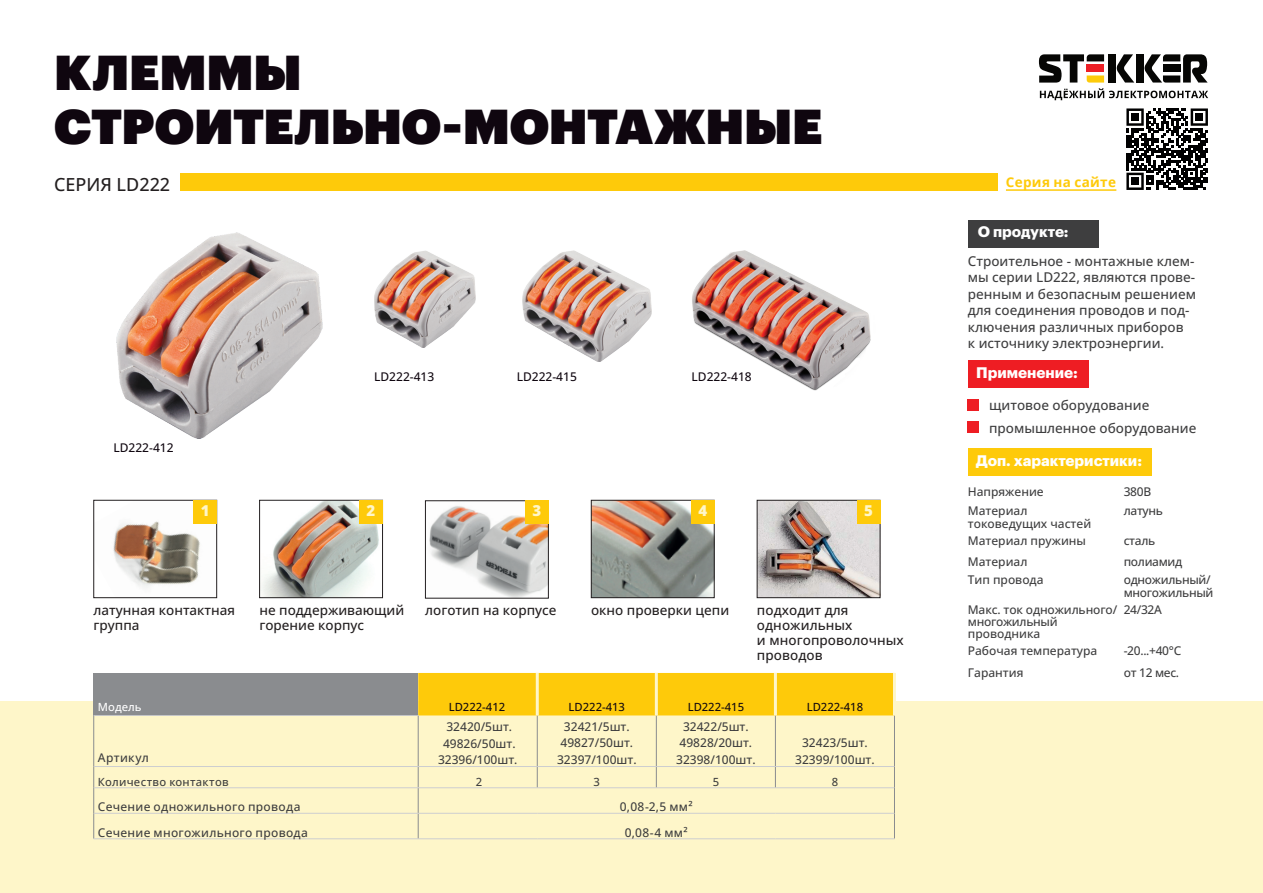
<style>
.page{position:relative;width:1263px;height:893px;background:#fff}
.page>*{position:absolute;margin:0;border:0;box-sizing:border-box;transform-origin:0 0}
.t1{font:48px/54px "Graphik LCG Super";letter-spacing:-.005em;color:#0f060f}
.t2{font:500 18px "Open Sans";color:#231f20}
.t3{font:700 15px "Graphik LCG";color:#fff}
.t4{font:800 15px "Open Sans";color:#fef6c9}
.t5{font:500 13.5px/16.5px "Open Sans";color:#3e3e3f}
.t6{font:500 13.5px/15px "Open Sans";color:#231f20}
.t7{font:700 13.5px "Open Sans";letter-spacing:.025em;color:#feca0a}
.t8{font:500 12px/16.2px "Open Sans";color:#3e3e3f;text-align:center}
.t9{font:500 12px "Open Sans";letter-spacing:.025em;color:#3e3e3f}
.t10{font:500 12px "Open Sans";color:#100710}
.t11{font:500 12px/12px "Open Sans";letter-spacing:-.025em;color:#3e3e3f}
.t12{font:500 11.25px "Open Sans";color:#100710}
.t13{font:500 11.25px "Open Sans";letter-spacing:.025em;color:#3e3e3f}
.t14{font:500 11.25px "Open Sans";color:#fff}
</style>
<div class="page">
<div style="left:968px;top:360px;width:120px;height:27px;background:#ee1d23"></div>
<div style="left:968px;top:448px;width:184px;height:28px;background:#feca0a"></div>
<div style="left:968px;top:220px;width:130px;height:27px;background:#3e3e3f"></div>
<div style="left:968px;top:399px;width:11px;height:11px;background:#ee1d23"></div>
<div style="left:968px;top:421px;width:11px;height:12px;background:#ee1d23"></div>
<img style="left:113px;top:521px;width:102px;height:67px">
<div style="left:94px;top:500px;width:123px;height:98px;border:1px solid #231f20"></div>
<div style="left:193px;top:500px;width:24px;height:23px;background:#feca0a"></div>
<img style="left:261px;top:502px;width:120px;height:94px">
<div style="left:259px;top:500px;width:124px;height:98px;border:1px solid #231f20"></div>
<div style="left:359px;top:500px;width:24px;height:23px;background:#feca0a"></div>
<img style="left:429px;top:506px;width:118px;height:90px">
<div style="left:425px;top:501px;width:124px;height:97px;border:1px solid #231f20"></div>
<div style="left:525px;top:501px;width:24px;height:23px;background:#feca0a"></div>
<img style="left:593px;top:502px;width:119px;height:94px">
<div style="left:591px;top:500px;width:123px;height:98px;border:1px solid #231f20"></div>
<div style="left:691px;top:500px;width:23px;height:23px;background:#feca0a"></div>
<img style="left:759px;top:502px;width:119px;height:94px">
<div style="left:757px;top:500px;width:123px;height:98px;border:1px solid #231f20"></div>
<div style="left:857px;top:500px;width:23px;height:23px;background:#feca0a"></div>
<svg style="left:1039px;top:54px;width:169px;height:46px"></svg>
<svg style="left:1126px;top:108px;width:82px;height:82px"></svg>
<div style="left:1131px;top:113px;width:8px;height:8px;background:#000001"></div>
<div style="left:1195px;top:113px;width:8px;height:8px;background:#000001"></div>
<div style="left:1131px;top:178px;width:8px;height:7px;background:#000001"></div>
<div style="left:180px;top:174px;width:818px;height:17px;background:#feca0a"></div>
<hr style="left:1006px;top:189px;width:110px;height:2px;background:#feca0a">
<div style="left:0;top:701px;width:1263px;height:192px;background:#fef6c9"></div>
<div style="left:94px;top:673px;width:324px;height:42px;background:#8a8c8f"></div>
<div style="left:418px;top:673px;width:475px;height:42px;background:#feca0a"></div>
<hr style="left:93px;top:716px;width:1px;height:50px;background:#8a8c8f">
<hr style="left:418px;top:716px;width:1px;height:50px;background:#8a8c8f">
<hr style="left:537px;top:715px;width:1px;height:51px;background:#8a8c8f">
<hr style="left:656px;top:715px;width:1px;height:51px;background:#8a8c8f">
<hr style="left:775px;top:715px;width:1px;height:51px;background:#8a8c8f">
<hr style="left:894px;top:715px;width:1px;height:51px;background:#8a8c8f">
<svg style="left:537px;top:767px;width:1px;height:20px"></svg>
<svg style="left:656px;top:767px;width:1px;height:20px"></svg>
<svg style="left:775px;top:767px;width:1px;height:20px"></svg>
<svg style="left:93px;top:766px;width:1px;height:73px"></svg>
<svg style="left:418px;top:767px;width:1px;height:71px"></svg>
<svg style="left:894px;top:766px;width:1px;height:72px"></svg>
<hr style="left:94px;top:766px;width:324px;height:1px;background:#cdced0">
<hr style="left:418px;top:766px;width:119px;height:1px;background:#cdced0">
<hr style="left:537px;top:766px;width:119px;height:1px;background:#cdced0">
<hr style="left:656px;top:766px;width:119px;height:1px;background:#cdced0">
<hr style="left:775px;top:766px;width:119px;height:1px;background:#cdced0">
<hr style="left:94px;top:787px;width:324px;height:1px;background:#cdced0">
<hr style="left:418px;top:787px;width:119px;height:1px;background:#cdced0">
<hr style="left:537px;top:787px;width:119px;height:1px;background:#cdced0">
<hr style="left:656px;top:787px;width:119px;height:1px;background:#cdced0">
<hr style="left:775px;top:787px;width:119px;height:1px;background:#cdced0">
<hr style="left:94px;top:813px;width:324px;height:1px;background:#cdced0">
<hr style="left:418px;top:813px;width:119px;height:1px;background:#cdced0">
<hr style="left:537px;top:813px;width:119px;height:1px;background:#cdced0">
<hr style="left:656px;top:813px;width:119px;height:1px;background:#cdced0">
<hr style="left:775px;top:813px;width:119px;height:1px;background:#cdced0">
<hr style="left:94px;top:838px;width:324px;height:1px;background:#cdced0">
<hr style="left:418px;top:838px;width:119px;height:1px;background:#cdced0">
<hr style="left:537px;top:838px;width:119px;height:1px;background:#cdced0">
<hr style="left:656px;top:838px;width:119px;height:1px;background:#cdced0">
<hr style="left:775px;top:838px;width:120px;height:1px;background:#cdced0">
<hr style="left:536px;top:673px;width:3px;height:42px;background:#fef6c9">
<hr style="left:655px;top:673px;width:3px;height:42px;background:#fef6c9">
<hr style="left:774px;top:673px;width:3px;height:42px;background:#fef6c9">
<hr style="left:893px;top:673px;width:3px;height:42px;background:#fef6c9">
<hr style="left:94px;top:715px;width:324px;height:1px;background:#c5c6c8">
<img style="left:117px;top:233px;width:205px;height:206px">
<img style="left:374px;top:251px;width:101px;height:96px">
<img style="left:522px;top:251px;width:129px;height:110px">
<img style="left:692px;top:251px;width:179px;height:140px">
<h1 class="t1" style="left:54px;top:41px;width:770px">КЛЕММЫ<br>СТРОИТЕЛЬНО-МОНТАЖНЫЕ</h1>
<h2 class="t2" style="left:54px;top:172px;width:118px">СЕРИЯ LD222</h2>
<p class="t7" style="left:1006px;top:173px;width:112px">Серия на сайте</p>
<p class="t3" style="left:978px;top:220px;width:92px">О продукте:</p>
<p class="t10" style="left:113px;top:440px;width:62px">LD222-412</p>
<p class="t10" style="left:374px;top:369px;width:62px">LD222-413</p>
<p class="t10" style="left:517px;top:369px;width:62px">LD222-415</p>
<p class="t10" style="left:691px;top:369px;width:62px">LD222-418</p>
<p class="t4" style="left:201px;top:499px;width:10px">1</p>
<p class="t4" style="left:367px;top:499px;width:10px">2</p>
<p class="t4" style="left:532px;top:499px;width:10px">3</p>
<p class="t4" style="left:698px;top:499px;width:10px">4</p>
<p class="t4" style="left:864px;top:499px;width:10px">5</p>
<p class="t6" style="left:259px;top:603px;width:146px">не поддерживающий горение корпус</p>
<p class="t6" style="left:94px;top:603px;width:143px">латунная контактная группа</p>
<p class="t6" style="left:425px;top:603px;width:133px">логотип на корпусе</p>
<p class="t6" style="left:591px;top:602px;width:140px">окно проверки цепи</p>
<p class="t6" style="left:757px;top:602px;width:148px">подходит для одножильных<br>и многопроволочных проводов</p>
<p class="t14" style="left:98px;top:699px;width:45px">Модель</p>
<p class="t12" style="left:449px;top:699px;width:58px">LD222-412</p>
<p class="t12" style="left:569px;top:699px;width:58px">LD222-413</p>
<p class="t12" style="left:688px;top:699px;width:58px">LD222-415</p>
<p class="t12" style="left:807px;top:699px;width:58px">LD222-418</p>
<p class="t9" style="left:98px;top:750px;width:52px">Артикул</p>
<p class="t8" style="left:438px;top:718px;width:81px">32420/5шт.<br>49826/50шт.<br>32396/100шт.</p>
<p class="t8" style="left:557px;top:718px;width:81px">32421/5шт.<br>49827/50шт.<br>32397/100шт.</p>
<p class="t8" style="left:676px;top:718px;width:81px">32422/5шт.<br>49828/20шт.<br>32398/100шт.</p>
<p class="t8" style="left:795px;top:735px;width:81px">32423/5шт.<br>32399/100шт.</p>
<p class="t13" style="left:98px;top:774px;width:132px">Количество контактов</p>
<p class="t13" style="left:476px;top:774px;width:8px">2</p>
<p class="t13" style="left:594px;top:774px;width:8px">3</p>
<p class="t13" style="left:713px;top:774px;width:8px">5</p>
<p class="t13" style="left:832px;top:774px;width:8px">8</p>
<p class="t9" style="left:98px;top:799px;width:204px">Сечение одножильного провода</p>
<p class="t8" style="left:620px;top:798px;width:74px">0,08-2,5 мм²</p>
<p class="t9" style="left:98px;top:824px;width:212px">Сечение многожильного провода</p>
<p class="t8" style="left:625px;top:824px;width:64px">0,08-4 мм²</p>
<p class="t5" style="left:968px;top:252px;width:230px">Строительное - монтажные клем&shy;мы серии LD222, являются прове&shy;ренным и безопасным решением для соединения проводов и под&shy;ключения различных приборов<br>к источнику электроэнергии.</p>
<p class="t3" style="left:976px;top:361px;width:103px">Применение:</p>
<p class="t5" style="left:989px;top:394px;width:209px;line-height:22.2px">щитовое оборудование промышленное оборудование</p>
<p class="t3" style="left:976px;top:449px;width:167px">Доп. характеристики:</p>
<p class="t8" style="left:968px;top:483px;width:77px">Напряжение</p>
<p class="t8" style="left:1124px;top:483px;width:29px">380В</p>
<p class="t8" style="left:968px;top:503px;width:125px;line-height:13.5px;text-align:left">Материал токоведущих частей</p>
<p class="t8" style="left:1124px;top:502px;width:41px">латунь</p>
<p class="t8" style="left:968px;top:533px;width:120px">Материал пружины</p>
<p class="t8" style="left:1124px;top:533px;width:33px">сталь</p>
<p class="t8" style="left:968px;top:553px;width:61px">Материал</p>
<p class="t11" style="left:1124px;top:555px;width:60px">полиамид</p>
<p class="t8" style="left:968px;top:572px;width:77px">Тип провода</p>
<p class="t11" style="left:1124px;top:574px;width:91px">одножильный/ многожильный</p>
<p class="t8" style="left:968px;top:604px;width:151px;line-height:12px;text-align:left">Макс. ток одножильного/ многожильный проводника</p>
<p class="t8" style="left:1124px;top:601px;width:40px">24/32A</p>
<p class="t8" style="left:968px;top:643px;width:131px">Рабочая температура</p>
<p class="t8" style="left:1124px;top:643px;width:59px">-20...+40°C</p>
<p class="t8" style="left:968px;top:664px;width:57px">Гарантия</p>
<p class="t8" style="left:1124px;top:664px;width:57px">от 12 мес.</p>
</div>
